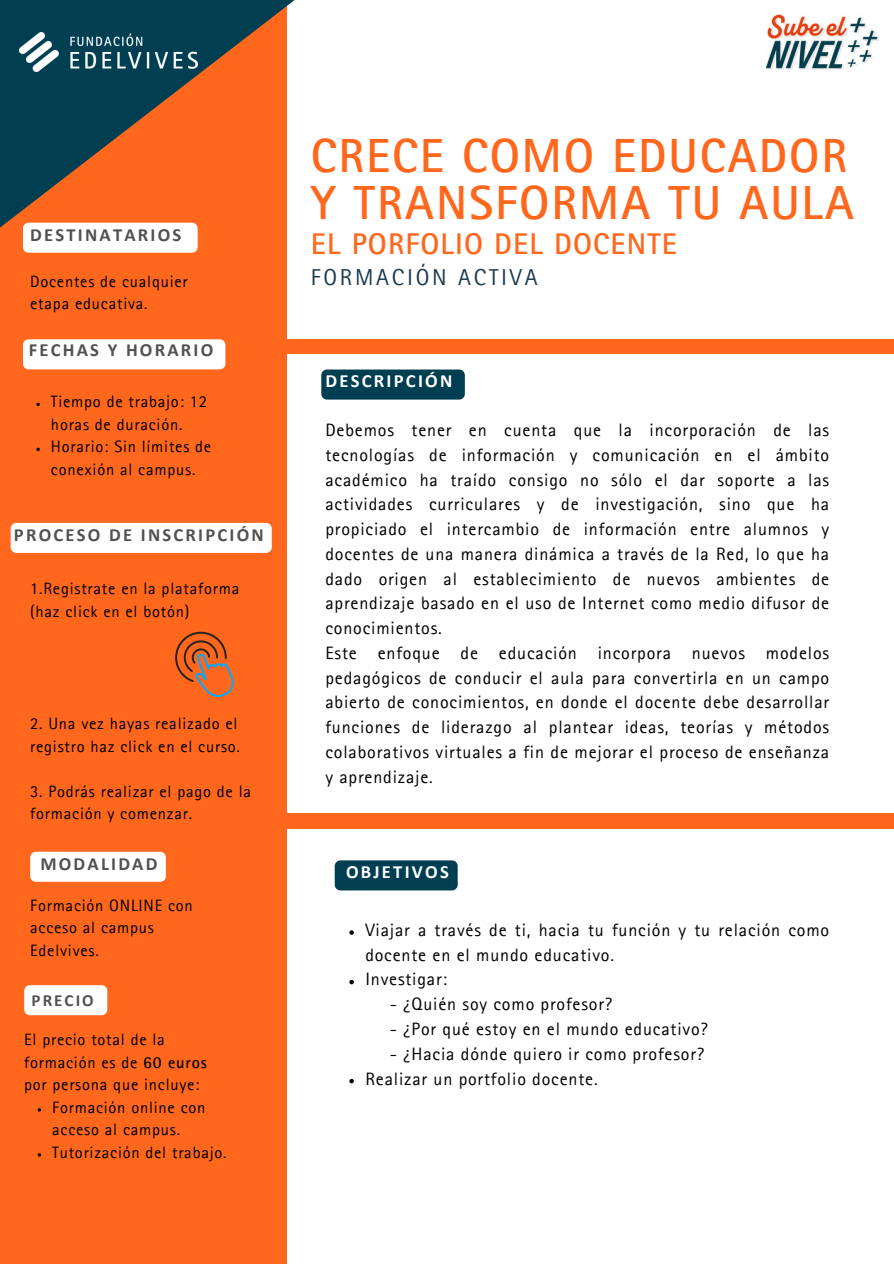
<style>
.page{position:relative;width:894px;height:1264px;background:#fff}
.page>*{position:absolute;margin:0;border:0;box-sizing:border-box;transform-origin:0 0}
.t1{font:700 48px/47.2px "Rotis Sans Serif Pro";letter-spacing:.04em;color:#ff671d}
.t2{font:700 30px "Rotis Sans Serif Pro";letter-spacing:.04em;color:#ff671d}
.t3{font:23.1px "Rotis Sans Serif Pro";letter-spacing:.12em;color:#1c3b4f}
.t4{font:700 18.6px "Calibri";letter-spacing:.12em;color:#515151}
.t5{font:700 18.6px "Calibri";letter-spacing:.12em;color:#fff}
.t6{font:18px/24.8px "Rotis Sans Serif Pro";letter-spacing:.045em;color:#000}
.t7{font:700 16.95px "Calibri";letter-spacing:.12em;color:#515151}
.t8{font:16.5px/22.5px "Rotis Sans Serif Pro";letter-spacing:.045em;color:#000}
.s1{font-weight:700}
</style>
<div class="page">
<div style="left:280px;top:339px;width:613px;height:15px;background:#ff671d"></div>
<div style="left:334px;top:860px;width:123px;height:30px;background:#003e52;border-radius:6px"></div>
<div style="left:0;top:0;width:287px;height:1263px;background:#ff671d"></div>
<div style="left:23px;top:223px;width:174px;height:30px;background:#fff;border-radius:6px"></div>
<div style="left:321px;top:369px;width:143px;height:30px;background:#003e52;border-radius:6px"></div>
<img style="left:766px;top:14px;width:112px;height:56px">
<svg style="left:0;top:0;width:294px;height:228px"></svg>
<div style="left:280px;top:813px;width:613px;height:15px;background:#ff671d"></div>
<div style="left:23px;top:339px;width:202px;height:30px;background:#fff;border-radius:6px"></div>
<div style="left:11px;top:523px;width:261px;height:30px;background:#fff;border-radius:6px"></div>
<div style="left:30px;top:851px;width:136px;height:30px;background:#fff;border-radius:6px"></div>
<img style="left:20px;top:33px;width:178px;height:38px">
<svg style="left:349px;top:930px;width:5px;height:4px"></svg>
<svg style="left:349px;top:979px;width:5px;height:5px"></svg>
<svg style="left:349px;top:1078px;width:5px;height:5px"></svg>
<svg style="left:36px;top:403px;width:4px;height:3px"></svg>
<svg style="left:36px;top:448px;width:4px;height:3px"></svg>
<div style="left:24px;top:985px;width:83px;height:30px;background:#fff;border-radius:6px"></div>
<svg style="left:175px;top:631px;width:58px;height:65px"></svg>
<p class="t4" style="left:30px;top:227px;width:153px">DESTINATARIOS</p>
<p class="t8" style="left:30px;top:272px;width:159px">Docentes de cualquier etapa educativa.</p>
<h3 class="t4" style="left:29px;top:342px;width:186px">FECHAS Y HORARIO</h3>
<p class="t8" style="left:51px;top:393px;width:157px">Tiempo de trabajo: 12 horas de duración.</p>
<p class="t8" style="left:51px;top:438px;width:162px">Horario: Sin límites de conexión al campus.</p>
<p class="t4" style="left:14px;top:527px;width:251px">PROCESO DE INSCRIPCIÓN</p>
<h4 class="t8" style="left:30px;top:579px;width:210px">1.Registrate en la plataforma (haz click en el botón)</h4>
<p class="t8" style="left:30px;top:714px;width:211px">2. Una vez hayas realizado el registro haz click en el curso.</p>
<h3 class="t8" style="left:30px;top:782px;width:222px">3. Podrás realizar el pago de la formación y comenzar.</h3>
<h3 class="t4" style="left:40px;top:855px;width:119px">MODALIDAD</h3>
<p class="t8" style="left:30px;top:896px;width:164px">Formación ONLINE con acceso al campus<br>Edelvives.</p>
<h3 class="t7" style="left:32px;top:993px;width:64px">PRECIO</h3>
<p class="t8" style="left:24px;top:1030px;width:184px">El precio total de la formación es de <span class="s1">60 euros </span>por persona que incluye:</p>
<h1 class="t8" style="left:52px;top:1098px;width:155px">Formación online con acceso al campus.</h1>
<h2 class="t8" style="left:52px;top:1143px;width:176px">Tutorización del trabajo.</h2>
<p class="t1" style="left:311px;top:139px;width:544px">CRECE COMO EDUCADOR<br>Y TRANSFORMA TU AULA</p>
<p class="t2" style="left:311px;top:233px;width:367px">EL PORFOLIO DEL DOCENTE</p>
<p class="t3" style="left:311px;top:269px;width:228px">FORMACIÓN ACTIVA</p>
<h3 class="t5" style="left:325px;top:373px;width:128px">DESCRIPCIÓN</h3>
<p class="t6" style="left:325px;top:420px;width:505px">Debemos tener en cuenta que la incorporación de las tecnologías de información y comunicación en el ámbito académico ha traído consigo no sólo el dar soporte a las actividades curriculares y de investigación, sino que ha propiciado el intercambio de información entre alumnos y docentes de una manera dinámica a través de la Red, lo que ha dado origen al establecimiento de nuevos ambientes de aprendizaje basado en el uso de Internet como medio difusor de conocimientos.<br>Este enfoque de educación incorpora nuevos modelos pedagógicos de conducir el aula para convertirla en un campo abierto de conocimientos, en donde el docente debe desarrollar funciones de liderazgo al plantear ideas, teorías y métodos colaborativos virtuales a fin de mejorar el proceso de enseñanza y aprendizaje.</p>
<p class="t5" style="left:346px;top:864px;width:104px">OBJETIVOS</p>
<p class="t6" style="left:365px;top:920px;width:465px">Viajar a través de ti, hacia tu función y tu relación como docente en el mundo educativo.</p>
<h3 class="t6" style="left:365px;top:969px;width:83px">Investigar:</h3>
<p class="t6" style="left:389px;top:994px;width:224px">- ¿Quién soy como profesor?</p>
<p class="t6" style="left:389px;top:1019px;width:319px">- ¿Por qué estoy en el mundo educativo?</p>
<p class="t6" style="left:389px;top:1043px;width:316px">- ¿Hacia dónde quiero ir como profesor?</p>
<h3 class="t6" style="left:365px;top:1068px;width:234px">Realizar un portfolio docente.</h3>
</div>
